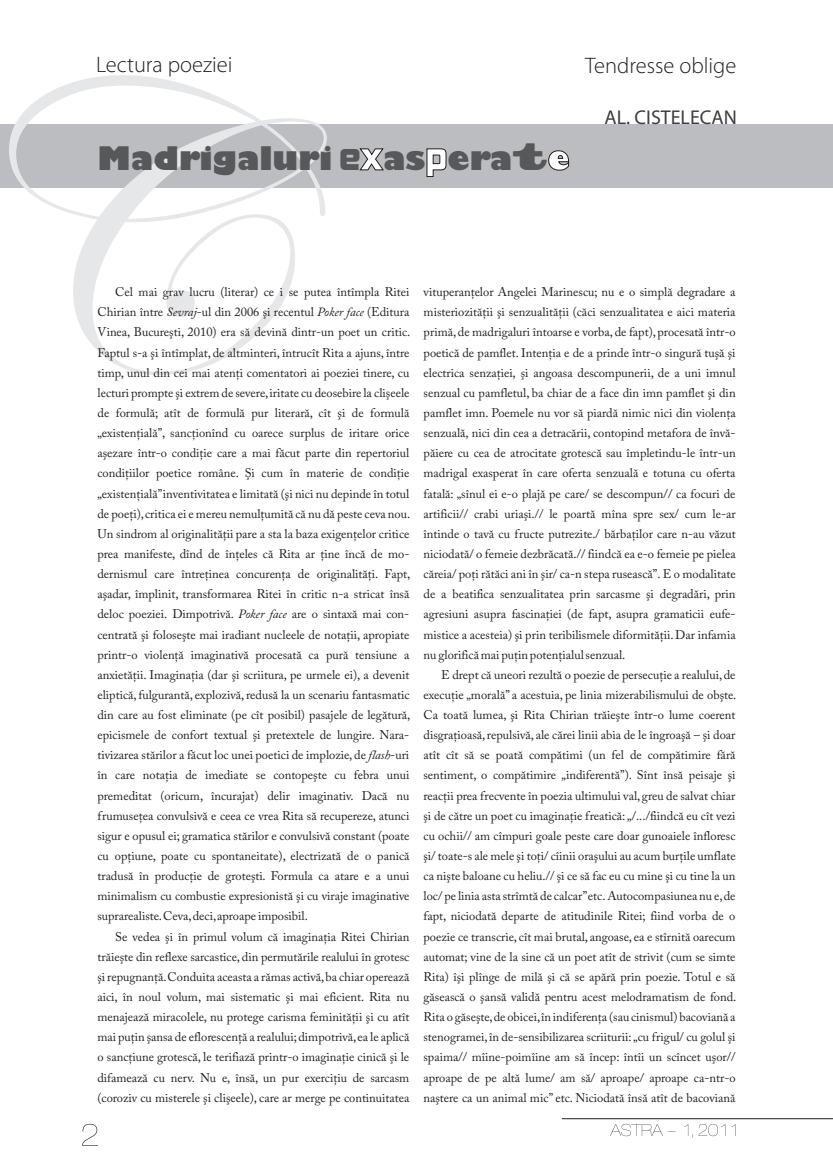
<style>
.page{position:relative;width:833px;height:1170px;background:#fff}
.page>*{position:absolute;margin:0;border:0;box-sizing:border-box;transform-origin:0 0}
.t1{font:800 31.88px "Gill Sans";color:#57585a}
.t2{font:300 22.5px "Myriad Pro";color:#231f20}
.t3{font:20px "Myriad Pro";color:#3e3e3f}
.t4{font:12.5px/20.1px "Adobe Caslon Pro";color:#231f20;text-align:justify}
.s1{font-family:"Kimberley Bl";font-weight:700;font-size:35.75px}
.s2{font-family:"Kimberley Bl";font-weight:700;font-size:35.75px;color:#fff}
.s3{font-family:"Blackoak Std";font-weight:700;font-size:35.75px}
.s4{color:#fff}
.s5{font-style:italic}
</style>
<div class="page">
<div style="left:0;top:124px;width:833px;height:64px;background:#bcbdc0"></div>
<svg style="left:9px;top:75px;width:318px;height:300px"></svg>
<svg style="left:82px;top:1123px;width:16px;height:22px"></svg>
<hr style="left:562px;top:1118px;width:271px;height:1px;background:#231f20">
<svg style="left:610px;top:1123px;width:125px;height:14px"></svg>
<h2 class="t2" style="left:96px;top:55px;width:138px">Lectura poeziei</h2>
<h2 class="t2" style="left:585px;top:56px;width:153px">Tendresse oblige</h2>
<h3 class="t3" style="left:604px;top:109px;width:134px">AL. CISTELECAN</h3>
<h1 class="t1" style="left:97px;top:146px;width:351px">Madrigaluri <span class="s1">e</span><span class="s2">x p</span></h1>
<h1 class="t1" style="left:383px;top:146px;width:188px">as era<span class="s3">t</span><span class="s4">e</span></h1>
<p class="t4" style="left:97px;top:283px;width:314px;text-indent:18px">Cel mai grav lucru (literar) ce i se putea întîmpla Ritei Chirian între <span class="s5">Sevraj</span>-ul din 2006 şi recentul <span class="s5">Poker face</span> (Editura Vinea, Bucureşti, 2010) era să devină dintr-un poet un critic.<br>Faptul s-a şi întîmplat, de altminteri, întrucît Rita a ajuns, între timp, unul din cei mai atenţi comentatori ai poeziei tinere, cu lecturi prompte şi extrem de severe, iritate cu deosebire la clişeele de formulă; atît de formulă pur literară, cît şi de formulă „existenţială”, sancţionînd cu oarece surplus de iritare orice aşezare într-o condiţie care a mai făcut parte din repertoriul condiţiilor poetice române. Şi cum în materie de condiţie „existenţială”inventivitatea e limitată (şi nici nu depinde în totul de poeţi), critica ei e mereu nemulţumită că nu dă peste ceva nou.<br>Un sindrom al originalităţii pare a sta la baza exigenţelor critice prea manifeste, dînd de înţeles că Rita ar ţine încă de mo&shy;dernismul care întreţinea concurenţa de originalităţi. Fapt, aşadar, împlinit, transformarea Ritei în critic n-a stricat însă deloc poeziei. Dimpotrivă. <span class="s5">Poker face</span> are o sintaxă mai con&shy;centrată şi foloseşte mai iradiant nucleele de notaţii, apropiate printr-o violenţă imaginativă procesată ca pură tensiune a anxietăţii. Imaginaţia (dar şi scriitura, pe urmele ei), a devenit eliptică, fulgurantă, explozivă, redusă la un scenariu fantasmatic din care au fost eliminate (pe cît posibil) pasajele de legătură, epicismele de confort textual şi pretextele de lungire. Nara&shy;tivizarea stărilor a făcut loc unei poetici de implozie, de <span class="s5">flash</span>-uri în care notaţia de imediate se contopeşte cu febra unui premeditat (oricum, încurajat) delir imaginativ. Dacă nu frumuseţea convulsivă e ceea ce vrea Rita să recupereze, atunci sigur e opusul ei; gramatica stărilor e convulsivă constant (poate cu opţiune, poate cu spontaneitate), electrizată de o panică tradusă în producţie de groteşti. Formula ca atare e a unui minimalism cu combustie expresionistă şi cu viraje imaginative suprarealiste. Ceva, deci, aproape imposibil.</p>
<p class="t4" style="left:97px;top:927px;width:314px;text-indent:18px">Se vedea şi în primul volum că imaginaţia Ritei Chirian trăieşte din reflexe sarcastice, din permutările realului în grotesc şi repugnanţă. Conduita aceasta a rămas activă, ba chiar operează aici, în noul volum, mai sistematic şi mai eficient. Rita nu menajează miracolele, nu protege carisma feminităţii şi cu atît mai puţin şansa de eflorescenţă a realului; dimpotrivă, ea le aplică o sancţiune grotescă, le terifiază printr-o imaginaţie cinică şi le difamează cu nerv. Nu e, însă, un pur exerciţiu de sarcasm (coroziv cu misterele şi clişeele), care ar merge pe continuitatea</p>
<p class="t4" style="left:423px;top:283px;width:314px">vituperanţelor Angelei Marinescu; nu e o simplă degradare a misteriozităţii şi senzualităţii (căci senzualitatea e aici materia primă, de madrigaluri întoarse e vorba, de fapt), procesată într-o poetică de pamflet. Intenţia e de a prinde într-o singură tuşă şi electrica senzaţiei, şi angoasa descompunerii, de a uni imnul senzual cu pamfletul, ba chiar de a face din imn pamflet şi din pamflet imn. Poemele nu vor să piardă nimic nici din violenţa senzuală, nici din cea a detracării, contopind metafora de învă&shy;păiere cu cea de atrocitate grotescă sau împletindu-le într-un madrigal exasperat în care oferta senzuală e totuna cu oferta fatală: „sînul ei e-o plajă pe care/ se descompun// ca focuri de artificii// crabi uriaşi.// le poartă mîna spre sex/ cum le-ar întinde o tavă cu fructe putrezite./ bărbaţilor care n-au văzut niciodată/ o femeie dezbrăcată.// fiindcă ea e-o femeie pe pielea căreia/ poţi rătăci ani în şir/ ca-n stepa rusească”. E o modalitate de a beatifica senzualitatea prin sarcasme şi degradări, prin agresiuni asupra fascinaţiei (de fapt, asupra gramaticii eufe&shy;mistice a acesteia) şi prin teribilismele diformităţii. Dar infamia nu glorifică mai puţin potenţialul senzual.</p>
<p class="t4" style="left:423px;top:665px;width:314px;text-indent:18px">E drept că uneori rezultă o poezie de persecuţie a realului, de execuţie „morală” a acestuia, pe linia mizerabilismului de obşte.<br>Ca toată lumea, şi Rita Chirian trăieşte într-o lume coerent disgraţioasă, repulsivă, ale cărei linii abia de le îngroaşă – şi doar atît cît să se poată compătimi (un fel de compătimire fără sentiment, o compătimire „indiferentă”). Sînt însă peisaje şi reacţii prea frecvente în poezia ultimului val, greu de salvat chiar şi de către un poet cu imaginaţie freatică: „/.../fiindcă eu cît vezi cu ochii// am cîmpuri goale peste care doar gunoaiele înfloresc şi/ toate-s ale mele şi toţi/ cîinii oraşului au acum burţile umflate ca nişte baloane cu heliu.// şi ce să fac eu cu mine şi cu tine la un loc/ pe linia asta strîmtă de calcar” etc. Autocompasiunea nu e, de fapt, niciodată departe de atitudinile Ritei; fiind vorba de o poezie ce transcrie, cît mai brutal, angoase, ea e stîrnită oarecum automat; vine de la sine că un poet atît de strivit (cum se simte Rita) îşi plînge de milă şi că se apără prin poezie. Totul e să găsească o şansă validă pentru acest melodramatism de fond.<br>Rita o găseşte, de obicei, în indiferenţa (sau cinismul) bacoviană a stenogramei, în de-sensibilizarea scriiturii: „cu frigul/ cu golul şi spaima// mîine-poimîine am să încep: întîi un scîncet uşor// aproape de pe altă lume/ am să/ aproape/ aproape ca-ntr-o naştere ca un animal mic” etc. Niciodată însă atît de bacoviană</p>
</div>
